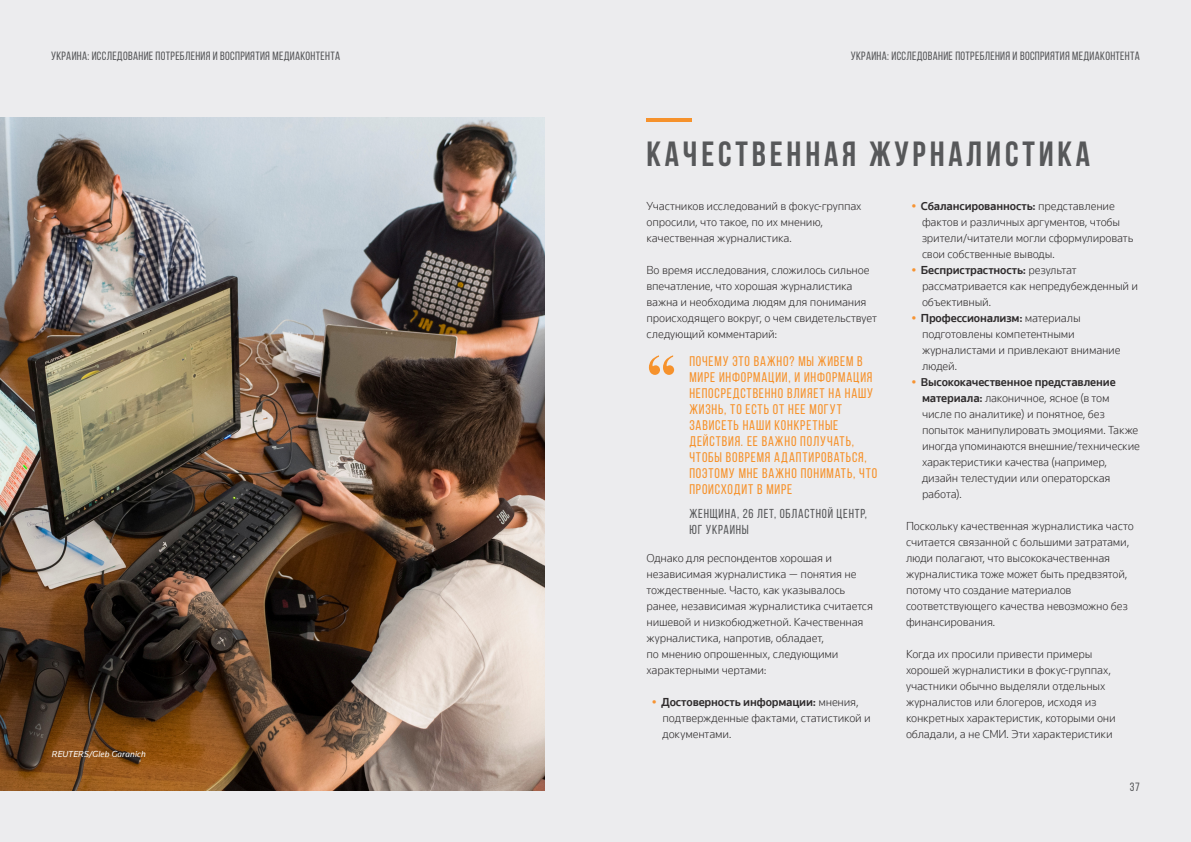
<style>
.page{position:relative;width:1191px;height:842px;background:#ececee}
.page>*{position:absolute;margin:0;border:0;box-sizing:border-box;transform-origin:0 0}
.Content___Left{font:700 60px "Times New Roman";color:#f6922c}
.Titles{font:700 35px "Bebas Neue";letter-spacing:.11em;color:#57585a}
.t1{font:14px/16px "Bebas Neue";letter-spacing:.06em;color:#f6922c}
.t2{font:13px/16px "Bebas Neue";letter-spacing:.06em;color:#57585a}
.t3{font:300 12px/16px "Knowledge";letter-spacing:-.01em;color:#2e2b2c}
.t4{font:12px "Bebas Neue";letter-spacing:.025em;color:#57585a}
.t5{font:italic 9px "Knowledge";letter-spacing:.015em;color:#fff}
.s1{font-weight:500;color:#f79433}
.s2{font-weight:500}
</style>
<div class="page">
<hr style="left:646px;top:118px;width:46px;height:3px;background:#f6922c">
<img style="left:0;top:118px;width:544px;height:673px">
<p class="t4" style="left:51px;top:49px;width:291px">Украина: исследование потребления и восприятия медиаконтента</p>
<p class="t4" style="left:850px;top:49px;width:291px">Украина: исследование потребления и восприятия медиаконтента</p>
<p class="t5" style="left:52px;top:748px;width:95px">REUTERS/Gleb Garanich</p>
<p class="Titles" style="left:646px;top:134px;width:445px">Качественная журналистика</p>
<p class="t3" style="left:646px;top:198px;width:216px">Участников исследований в фокус-группах опросили, что такое, по их мнению, качественная журналистика.</p>
<p class="t3" style="left:646px;top:262px;width:232px">Во время исследования, сложилось сильное впечатление, что хорошая журналистика важна и необходима людям для понимания происходящего вокруг, о чем свидетельствует следующий комментарий:</p>
<p class="t3" style="left:922px;top:198px;width:213px;text-indent:-10px"><span class="s1">•</span> <span class="s2">Сбалансированность:</span> представление фактов и различных аргументов, чтобы зрители/читатели могли сформулировать свои собственные выводы.</p>
<p class="t3" style="left:922px;top:262px;width:217px;text-indent:-10px"><span class="s1">•</span> <span class="s2">Беспристрастность:</span> результат рассматривается как непредубежденный и объективный.</p>
<p class="t3" style="left:922px;top:310px;width:200px;text-indent:-10px"><span class="s1">•</span> <span class="s2">Профессионализм:</span> материалы подготовлены компетентными журналистами и привлекают внимание людей.</p>
<p class="t3" style="left:922px;top:374px;width:219px;text-indent:-10px"><span class="s1">•</span> <span class="s2">Высококачественное представление материала:</span> лаконичное, ясное (в том числе по аналитике) и понятное, без попыток манипулировать эмоциями. Также иногда упоминаются внешние/технические характеристики качества (например, дизайн телестудии или операторская работа).</p>
<p class="t3" style="left:906px;top:518px;width:229px">Поскольку качественная журналистика часто считается связанной с большими затратами, люди полагают, что высококачественная журналистика тоже может быть предвзятой, потому что создание материалов соответствующего качества невозможно без финансирования.</p>
<p class="t3" style="left:906px;top:646px;width:211px">Когда их просили привести примеры хорошей журналистики в фокус-группах, участники обычно выделяли отдельных журналистов или блогеров, исходя из конкретных характеристик, которыми они обладали, а не СМИ. Эти характеристики</p>
<p class="Content___Left" style="left:646px;top:334px;width:31px">“</p>
<p class="t1" style="left:689px;top:353px;width:189px">Почему это важно? Мы живем в мире информации, И информация непосредственно влияет на нашу жизнь, То есть от нее могут зависеть наши конкретные действия. Ее важно получать, чтобы вовремя адаптироваться, поэтому мне важно понимать, что происходит в мире</p>
<p class="t2" style="left:689px;top:506px;width:179px">женщина, 26 лет, областной центр, юг Украины</p>
<p class="t3" style="left:646px;top:550px;width:228px">Однако для респондентов хорошая и независимая журналистика — понятия не тождественные. Часто, как указывалось ранее, независимая журналистика считается нишевой и низкобюджетной. Качественная журналистика, напротив, обладает,<br>по мнению опрошенных, следующими характерными чертами:</p>
<p class="t3" style="left:662px;top:694px;width:210px;text-indent:-10px"><span class="s1">•</span> <span class="s2">Достоверность информации:</span> мнения, подтвержденные фактами, статистикой и документами.</p>
<p class="t4" style="left:1129px;top:780px;width:12px">37</p>
</div>
